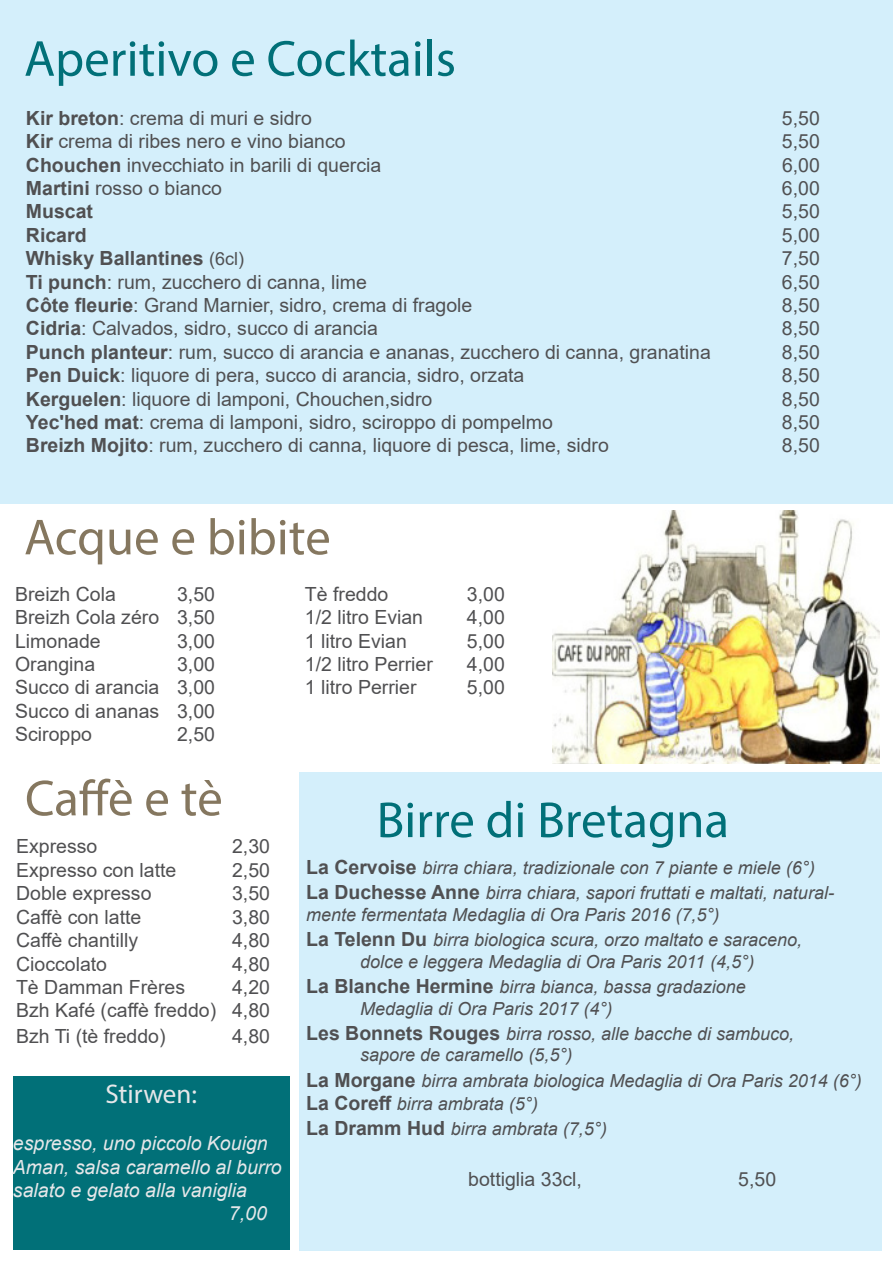
<style>
.page{position:relative;width:893px;height:1263px;background:#fff}
.page>*{position:absolute;margin:0;border:0;box-sizing:border-box;transform-origin:0 0}
._34_pt_Recipe_Header{font:51px "Myriad Pro";color:#017078}
._34_pt_Recipe_Header-2{font:51px "Myriad Pro";color:#85775f}
.t1{font:27px "Myriad Pro";color:#e6e7e9}
.t2{font:19.5px "Arial";color:#505052}
.t3{font:italic 19.5px "Arial";color:#e6e7e9}
.t4{font:700 19.5px "Arial";color:#505052}
.t5{font:italic 18px/21.6px "Arial";color:#505052}
.s1{font-weight:700}
.s2{font-weight:400;font-size:18px}
.s3{font-weight:700;font-style:normal;font-size:19.5px}
</style>
<div class="page">
<div style="left:0;top:0;width:893px;height:503px;background:#d4effb"></div>
<img style="left:553px;top:511px;width:326px;height:253px">
<div style="left:299px;top:772px;width:582px;height:478px;background:#d4effb"></div>
<div style="left:13px;top:1076px;width:276px;height:173px;background:#017078"></div>
<p class="_34_pt_Recipe_Header" style="left:24px;top:27px;width:433px">Aperitivo e Cocktails</p>
<p class="t2" style="left:26px;top:104px;width:288px"><span class="s1">Kir breton</span>: crema di muri e sidro</p>
<p class="t2" style="left:782px;top:104px;width:39px">5,50</p>
<p class="t2" style="left:26px;top:128px;width:321px"><span class="s1">Kir</span> crema di ribes nero e vino bianco</p>
<p class="t2" style="left:782px;top:128px;width:39px">5,50</p>
<p class="t2" style="left:26px;top:151px;width:357px"><span class="s1">Chouchen</span> invecchiato in barili di quercia</p>
<p class="t2" style="left:782px;top:151px;width:39px">6,00</p>
<p class="t2" style="left:26px;top:175px;width:198px"><span class="s1">Martini</span> rosso o bianco</p>
<p class="t2" style="left:782px;top:175px;width:39px">6,00</p>
<p class="t4" style="left:26px;top:198px;width:69px">Muscat</p>
<p class="t2" style="left:782px;top:198px;width:39px">5,50</p>
<p class="t4" style="left:26px;top:221px;width:62px">Ricard</p>
<p class="t2" style="left:782px;top:221px;width:39px">5,00</p>
<p class="t4" style="left:26px;top:245px;width:220px">Whisky Ballantines <span class="s2">(6cl)</span></p>
<p class="t2" style="left:782px;top:245px;width:39px">7,50</p>
<p class="t2" style="left:26px;top:268px;width:342px"><span class="s1">Ti punch</span>: rum, zucchero di canna, lime</p>
<p class="t2" style="left:782px;top:268px;width:39px">6,50</p>
<p class="t2" style="left:26px;top:292px;width:448px"><span class="s1">Côte fleurie</span>: Grand Marnier, sidro, crema di fragole</p>
<p class="t2" style="left:782px;top:292px;width:39px">8,50</p>
<p class="t2" style="left:26px;top:315px;width:354px"><span class="s1">Cidria</span>: Calvados, sidro, succo di arancia</p>
<p class="t2" style="left:782px;top:315px;width:39px">8,50</p>
<p class="t2" style="left:26px;top:338px;width:686px"><span class="s1">Punch planteur</span>: rum, succo di arancia e ananas, zucchero di canna, granatina</p>
<p class="t2" style="left:782px;top:338px;width:39px">8,50</p>
<p class="t2" style="left:26px;top:362px;width:500px"><span class="s1">Pen Duick</span>: liquore di pera, succo di arancia, sidro, orzata</p>
<p class="t2" style="left:782px;top:362px;width:39px">8,50</p>
<p class="t2" style="left:26px;top:385px;width:408px"><span class="s1">Kerguelen</span>: liquore di lamponi, Chouchen,sidro</p>
<p class="t2" style="left:782px;top:385px;width:39px">8,50</p>
<p class="t2" style="left:26px;top:409px;width:528px"><span class="s1">Yec'hed mat</span>: crema di lamponi, sidro, sciroppo di pompelmo</p>
<p class="t2" style="left:782px;top:409px;width:39px">8,50</p>
<p class="t2" style="left:26px;top:432px;width:584px"><span class="s1">Breizh Mojito</span>: rum, zucchero di canna, liquore di pesca, lime, sidro</p>
<p class="t2" style="left:782px;top:432px;width:39px">8,50</p>
<p class="_34_pt_Recipe_Header-2" style="left:24px;top:506px;width:308px">Acque e bibite</p>
<p class="t2" style="left:15px;top:580px;width:102px">Breizh Cola</p>
<p class="t2" style="left:177px;top:580px;width:39px">3,50</p>
<p class="t2" style="left:15px;top:604px;width:201px">Breizh Cola zéro 3,50</p>
<p class="t2" style="left:15px;top:627px;width:87px">Limonade</p>
<p class="t2" style="left:177px;top:627px;width:39px">3,00</p>
<p class="t2" style="left:15px;top:651px;width:82px">Orangina</p>
<p class="t2" style="left:177px;top:651px;width:39px">3,00</p>
<p class="t2" style="left:15px;top:674px;width:201px">Succo di arancia 3,00</p>
<p class="t2" style="left:15px;top:697px;width:201px">Succo di ananas 3,00</p>
<p class="t2" style="left:15px;top:721px;width:78px">Sciroppo</p>
<p class="t2" style="left:177px;top:721px;width:39px">2,50</p>
<p class="t2" style="left:305px;top:580px;width:85px">Tè freddo</p>
<p class="t2" style="left:467px;top:580px;width:39px">3,00</p>
<p class="t2" style="left:305px;top:604px;width:120px">1/2 litro Evian</p>
<p class="t2" style="left:467px;top:604px;width:39px">4,00</p>
<p class="t2" style="left:305px;top:627px;width:103px">1 litro Evian</p>
<p class="t2" style="left:467px;top:627px;width:39px">5,00</p>
<p class="t2" style="left:305px;top:651px;width:129px">1/2 litro Perrier</p>
<p class="t2" style="left:467px;top:651px;width:39px">4,00</p>
<p class="t2" style="left:305px;top:674px;width:113px">1 litro Perrier</p>
<p class="t2" style="left:467px;top:674px;width:39px">5,00</p>
<p class="_34_pt_Recipe_Header-2" style="left:25px;top:767px;width:199px">Caffè e tè</p>
<p class="t2" style="left:16px;top:833px;width:83px">Expresso</p>
<p class="t2" style="left:232px;top:833px;width:39px">2,30</p>
<p class="t2" style="left:16px;top:857px;width:162px">Expresso con latte</p>
<p class="t2" style="left:232px;top:857px;width:39px">2,50</p>
<p class="t2" style="left:16px;top:880px;width:137px">Doble expresso</p>
<p class="t2" style="left:232px;top:880px;width:39px">3,50</p>
<p class="t2" style="left:16px;top:903px;width:127px">Caffè con latte</p>
<p class="t2" style="left:232px;top:903px;width:39px">3,80</p>
<p class="t2" style="left:16px;top:927px;width:124px">Caffè chantilly</p>
<p class="t2" style="left:232px;top:927px;width:39px">4,80</p>
<p class="t2" style="left:16px;top:950px;width:93px">Cioccolato</p>
<p class="t2" style="left:232px;top:950px;width:39px">4,80</p>
<p class="t2" style="left:16px;top:974px;width:171px">Tè Damman Frères</p>
<p class="t2" style="left:232px;top:974px;width:39px">4,20</p>
<p class="t2" style="left:16px;top:997px;width:255px">Bzh Kafé (caffè freddo) 4,80</p>
<p class="t2" style="left:16px;top:1022px;width:151px">Bzh Ti (tè freddo)</p>
<p class="t2" style="left:232px;top:1022px;width:39px">4,80</p>
<p class="t1" style="left:105px;top:1078px;width:93px">Stirwen:</p>
<p class="t3" style="left:13px;top:1131px;width:256px">espresso, uno piccolo Kouign</p>
<p class="t3" style="left:13px;top:1154px;width:270px">Aman, salsa caramello al burro</p>
<p class="t3" style="left:13px;top:1177px;width:236px">salato e gelato alla vaniglia</p>
<p class="t3" style="left:229px;top:1201px;width:39px">7,00</p>
<p class="_34_pt_Recipe_Header" style="left:377px;top:788px;width:354px">Birre di Bretagna</p>
<p class="t5" style="left:306px;top:857px;width:510px"><span class="s3">La Cervoise</span> birra chiara, tradizionale con 7 piante e miele (6°)</p>
<p class="t5" style="left:306px;top:882px;width:529px"><span class="s3">La Duchesse Anne</span> birra chiara, sapori fruttati e maltati, natural&shy;mente fermentata Medaglia di Ora Paris 2016 (7,5°)</p>
<p class="t5" style="left:306px;top:929px;width:497px;text-align:center"><span class="s3">La Telenn Du</span> birra biologica scura, orzo maltato e saraceno, dolce e leggera Medaglia di Ora Paris 2011 (4,5°)</p>
<p class="t5" style="left:306px;top:976px;width:441px"><span class="s3">La Blanche Hermine</span> birra bianca, bassa gradazione</p>
<p class="t5" style="left:360px;top:998px;width:254px">Medaglia di Ora Paris 2017 (4°)</p>
<p class="t5" style="left:360px;top:1023px;width:435px;text-indent:-54px"><span class="s3">Les Bonnets Rouges</span> birra rosso, alle bacche di sambuco, sapore de caramello (5,5°)</p>
<p class="t5" style="left:306px;top:1070px;width:557px"><span class="s3">La Morgane</span> birra ambrata biologica Medaglia di Ora Paris 2014 (6°)</p>
<p class="t5" style="left:306px;top:1093px;width:233px"><span class="s3">La Coreff</span> birra ambrata (5°)</p>
<p class="t5" style="left:306px;top:1118px;width:302px"><span class="s3">La Dramm Hud</span> birra ambrata (7,5°)</p>
<p class="t2" style="left:468px;top:1165px;width:115px">bottiglia 33cl,</p>
<p class="t2" style="left:738px;top:1165px;width:39px">5,50</p>
</div>
